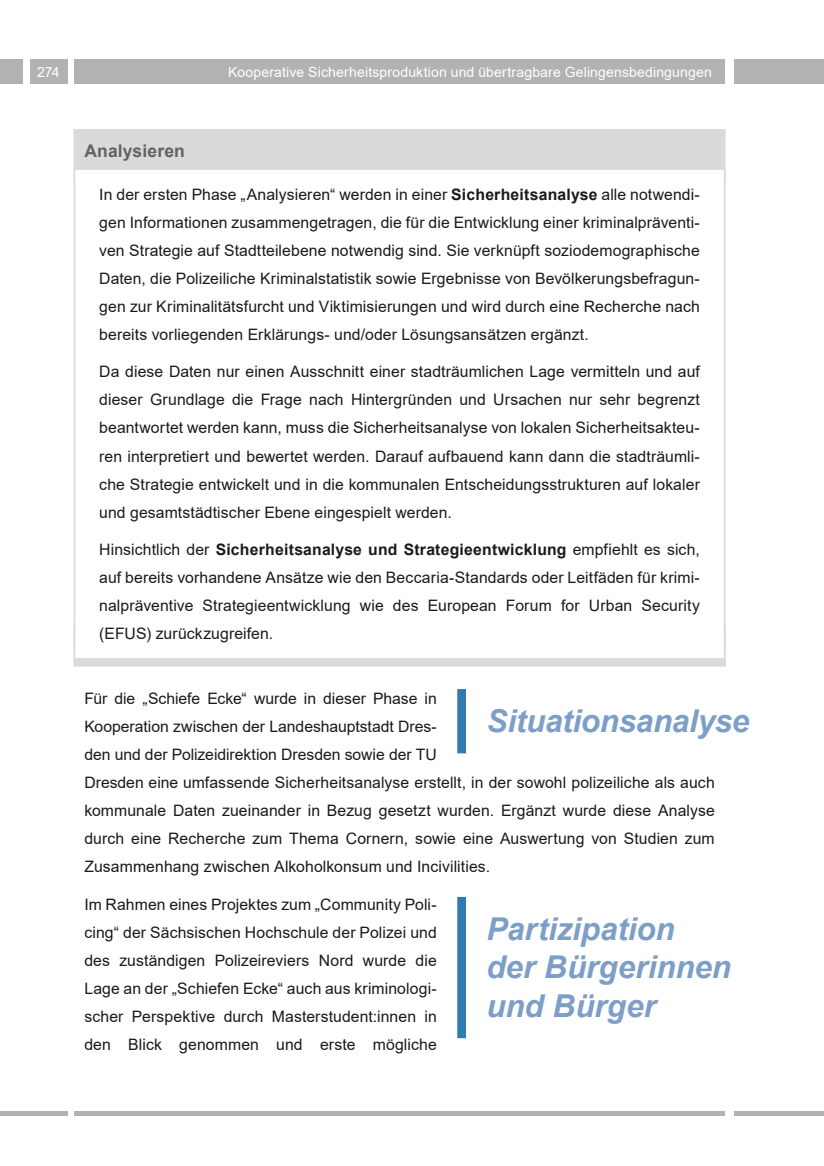
<style>
.page{position:relative;width:824px;height:1166px;background:#fff}
.page>*{position:absolute;margin:0;border:0;box-sizing:border-box;transform-origin:0 0}
.maginalie{font:italic 700 31.5px/38.5px "Arial";letter-spacing:-.005em;color:#7d9fc7}
.p_box_gray_title{font:700 17.5px "Arial";letter-spacing:.01em;color:#636362}
.p_box_gray{font:15.75px/28px "Arial";letter-spacing:.005em;color:#1a1a18;text-align:justify}
.t1{font:14px "Arial";letter-spacing:.01em;color:#fff}
.s1{font-weight:700}
</style>
<div class="page">
<div style="left:0;top:60px;width:23px;height:24px;background:#b1b2b3"></div>
<div style="left:30px;top:60px;width:37px;height:24px;background:#b1b2b3"></div>
<div style="left:74px;top:60px;width:650px;height:24px;background:#b1b2b3"></div>
<div style="left:734px;top:60px;width:89px;height:24px;background:#b1b2b3"></div>
<div style="left:0;top:1111px;width:67px;height:5px;background:#b1b2b3"></div>
<div style="left:74px;top:1111px;width:650px;height:5px;background:#b1b2b3"></div>
<div style="left:734px;top:1111px;width:89px;height:5px;background:#b1b2b3"></div>
<div style="left:74px;top:129px;width:650px;height:41px;background:#dadada"></div>
<hr style="left:723px;top:129px;width:2px;height:51px;background:#dadada">
<hr style="left:74px;top:168px;width:1px;height:485px;background:#dadada">
<hr style="left:723px;top:168px;width:2px;height:485px;background:#dadada">
<hr style="left:723px;top:622px;width:2px;height:45px;background:#dadada">
<hr style="left:74px;top:622px;width:1px;height:45px;background:#dadada">
<div style="left:74px;top:658px;width:651px;height:9px;background:#dadada"></div>
<div style="left:457px;top:689px;width:9px;height:64px;background:#317baf"></div>
<div style="left:457px;top:897px;width:9px;height:141px;background:#317baf"></div>
<p class="t1" style="left:37px;top:63px;width:24px">274</p>
<p class="t1" style="left:228px;top:63px;width:485px">Kooperative Sicherheitsproduktion und übertragbare Gelingensbedingungen</p>
<p class="p_box_gray_title" style="left:84px;top:138px;width:102px">Analysieren</p>
<p class="p_box_gray" style="left:99px;top:180px;width:602px">In der ersten Phase „Analysieren“ werden in einer <span class="s1">Sicherheitsanalyse</span> alle notwendi&shy;gen Informationen zusammengetragen, die für die Entwicklung einer kriminalpräventi&shy;ven Strategie auf Stadtteilebene notwendig sind. Sie verknüpft soziodemographische Daten, die Polizeiliche Kriminalstatistik sowie Ergebnisse von Bevölkerungsbefragun&shy;gen zur Kriminalitätsfurcht und Viktimisierungen und wird durch eine Recherche nach bereits vorliegenden Erklärungs- und/oder Lösungsansätzen ergänzt.</p>
<p class="p_box_gray" style="left:99px;top:358px;width:602px">Da diese Daten nur einen Ausschnitt einer stadträumlichen Lage vermitteln und auf dieser Grundlage die Frage nach Hintergründen und Ursachen nur sehr begrenzt beantwortet werden kann, muss die Sicherheitsanalyse von lokalen Sicherheitsakteu&shy;ren interpretiert und bewertet werden. Darauf aufbauend kann dann die stadträumli&shy;che Strategie entwickelt und in die kommunalen Entscheidungsstrukturen auf lokaler und gesamtstädtischer Ebene eingespielt werden.</p>
<p class="p_box_gray" style="left:99px;top:536px;width:602px">Hinsichtlich der <span class="s1">Sicherheitsanalyse und Strategieentwicklung</span> empfiehlt es sich, auf bereits vorhandene Ansätze wie den Beccaria-Standards oder Leitfäden für krimi&shy;nalpräventive Strategieentwicklung wie des European Forum for Urban Security (EFUS) zurückzugreifen.</p>
<p class="p_box_gray" style="left:84px;top:684px;width:632px;text-align:left">Für die „Schiefe Ecke“ wurde in dieser Phase in<br>Kooperation zwischen der Landeshauptstadt Dres-<br>den und der Polizeidirektion Dresden sowie der TU<br>Dresden eine umfassende Sicherheitsanalyse erstellt, in der sowohl polizeiliche als auch kommunale Daten zueinander in Bezug gesetzt wurden. Ergänzt wurde diese Analyse durch eine Recherche zum Thema Cornern, sowie eine Auswertung von Studien zum Zusammenhang zwischen Alkoholkonsum und Incivilities.</p>
<p class="p_box_gray" style="left:84px;top:890px;width:354px">Im Rahmen eines Projektes zum „Community Poli&shy;cing“ der Sächsischen Hochschule der Polizei und des zuständigen Polizeireviers Nord wurde die Lage an der „Schiefen Ecke“ auch aus kriminologi&shy;scher Perspektive durch Masterstudent:innen in den Blick genommen und erste mögliche</p>
<p class="maginalie" style="left:486px;top:702px;width:264px">Situationsanalyse</p>
<p class="maginalie" style="left:486px;top:910px;width:190px">Partizipation</p>
<p class="maginalie" style="left:486px;top:949px;width:246px">der Bürgerinnen und Bürger</p>
</div>
